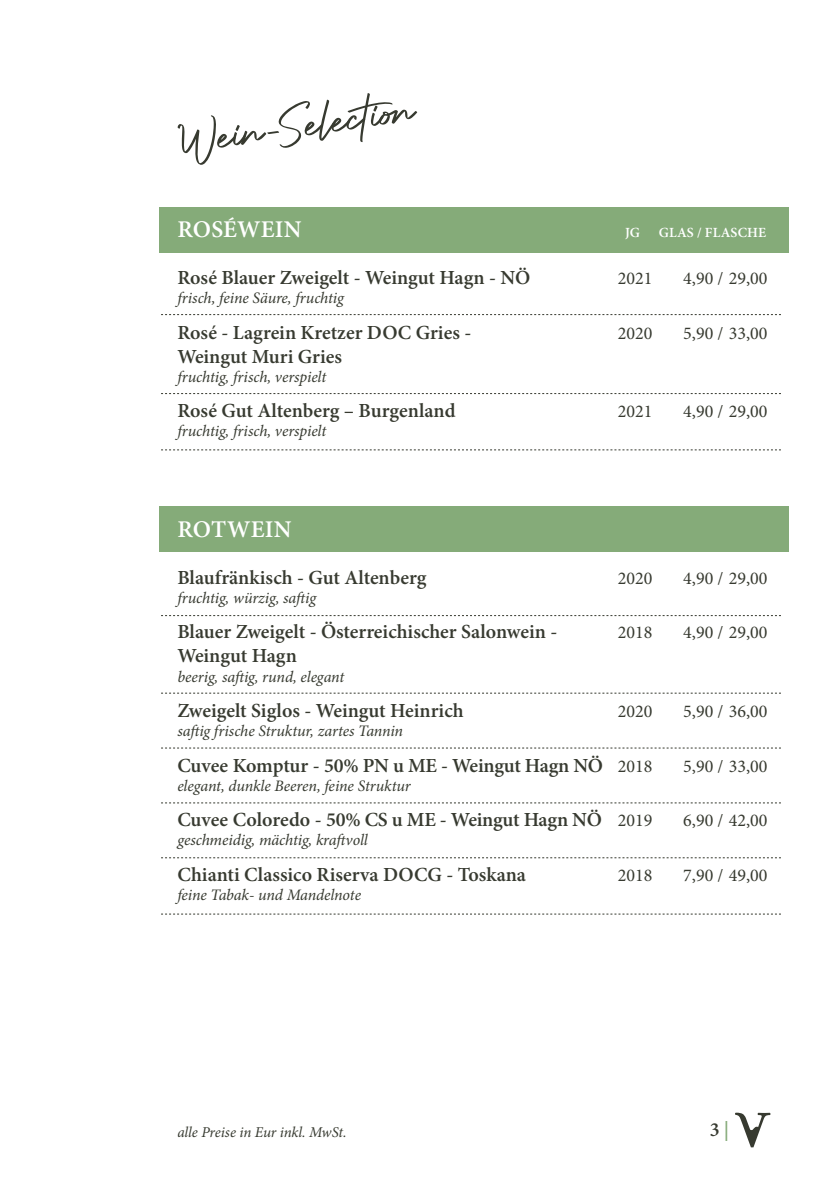
<style>
.page{position:relative;width:840px;height:1191px;background:#fff}
.page>*{position:absolute;margin:0;border:0;box-sizing:border-box;transform-origin:0 0}
.t1{font:60px "Authentic Signature";color:#373a30}
.t2{font:600 24px "Minion Pro";letter-spacing:.01em;color:#fff}
.t3{font:600 20px "Minion Pro";letter-spacing:-.005em;color:#373a30}
.t4{font:18px "Minion Pro";color:#373a30}
.t5{font:italic 16px "Minion Pro";letter-spacing:-.01em;color:#373a30}
.t6{font:italic 15px "Minion Pro";letter-spacing:-.01em;color:#373a30}
.t7{font:600 14px "Minion Pro";letter-spacing:.01em;color:#fff}
.s1{font-weight:400;font-size:18px}
.s2{color:#85ab79}
</style>
<div class="page">
<svg style="left:735px;top:1112px;width:35px;height:35px"></svg>
<div style="left:159px;top:506px;width:629px;height:45px;background:#85ab79"></div>
<div style="left:159px;top:207px;width:629px;height:45px;background:#85ab79"></div>
<svg style="left:161px;top:314px;width:619px;height:1px"></svg>
<svg style="left:161px;top:393px;width:619px;height:1px"></svg>
<svg style="left:161px;top:449px;width:619px;height:1px"></svg>
<svg style="left:161px;top:615px;width:619px;height:1px"></svg>
<svg style="left:161px;top:693px;width:619px;height:1px"></svg>
<svg style="left:161px;top:747px;width:619px;height:1px"></svg>
<svg style="left:161px;top:802px;width:619px;height:1px"></svg>
<svg style="left:161px;top:857px;width:619px;height:1px"></svg>
<svg style="left:161px;top:913px;width:619px;height:1px"></svg>
<h1 class="t1" style="left:176px;top:108px;width:262px;rotate:-8deg">Wein-Selection</h1>
<p class="t2" style="left:177px;top:213px;width:126px">ROSÉWEIN</p>
<p class="t7" style="left:624px;top:223px;width:17px">JG</p>
<p class="t7" style="left:658px;top:223px;width:109px">GLAS / FLASCHE</p>
<p class="t3" style="left:177px;top:264px;width:354px">Rosé Blauer Zweigelt - Weingut Hagn - NÖ</p>
<p class="t4" style="left:617px;top:266px;width:36px">2021</p>
<p class="t4" style="left:683px;top:266px;width:86px">4,90 / 29,00</p>
<p class="t5" style="left:177px;top:287px;width:168px">frisch, feine Säure, fruchtig</p>
<p class="t3" style="left:177px;top:318px;width:295px">Rosé - Lagrein Kretzer DOC Gries -</p>
<p class="t4" style="left:617px;top:321px;width:36px">2020</p>
<p class="t4" style="left:683px;top:321px;width:86px">5,90 / 33,00</p>
<p class="t3" style="left:177px;top:342px;width:166px">Weingut Muri Gries</p>
<p class="t5" style="left:177px;top:366px;width:150px">fruchtig, frisch, verspielt</p>
<p class="t3" style="left:177px;top:397px;width:279px">Rosé Gut Altenberg – Burgenland</p>
<p class="t4" style="left:617px;top:399px;width:36px">2021</p>
<p class="t4" style="left:683px;top:399px;width:86px">4,90 / 29,00</p>
<p class="t5" style="left:177px;top:420px;width:150px">fruchtig, frisch, verspielt</p>
<p class="t2" style="left:177px;top:513px;width:116px">ROTWEIN</p>
<p class="t3" style="left:177px;top:563px;width:250px">Blaufränkisch - Gut Altenberg</p>
<p class="t4" style="left:617px;top:566px;width:36px">2020</p>
<p class="t4" style="left:683px;top:566px;width:86px">4,90 / 29,00</p>
<p class="t5" style="left:177px;top:587px;width:140px">fruchtig, würzig, saftig</p>
<p class="t3" style="left:177px;top:618px;width:381px">Blauer Zweigelt - Österreichischer Salonwein -</p>
<p class="t4" style="left:617px;top:620px;width:36px">2018</p>
<p class="t4" style="left:683px;top:620px;width:86px">4,90 / 29,00</p>
<p class="t3" style="left:177px;top:642px;width:121px">Weingut Hagn</p>
<p class="t5" style="left:177px;top:665px;width:168px">beerig, saftig, rund, elegant</p>
<p class="t3" style="left:177px;top:697px;width:287px">Zweigelt Siglos - Weingut Heinrich</p>
<p class="t4" style="left:617px;top:699px;width:36px">2020</p>
<p class="t4" style="left:683px;top:699px;width:86px">5,90 / 36,00</p>
<p class="t5" style="left:177px;top:720px;width:227px">saftig frische Struktur, zartes Tannin</p>
<p class="t3" style="left:177px;top:751px;width:476px">Cuvee Komptur - 50% PN u ME - Weingut Hagn NÖ <span class="s1">2018</span></p>
<p class="t4" style="left:683px;top:754px;width:86px">5,90 / 33,00</p>
<p class="t5" style="left:177px;top:774px;width:235px">elegant, dunkle Beeren, feine Struktur</p>
<p class="t3" style="left:177px;top:806px;width:476px">Cuvee Coloredo - 50% CS u ME - Weingut Hagn NÖ <span class="s1">2019</span></p>
<p class="t4" style="left:683px;top:808px;width:86px">6,90 / 42,00</p>
<p class="t5" style="left:177px;top:829px;width:192px">geschmeidig, mächtig, kraftvoll</p>
<p class="t3" style="left:177px;top:860px;width:350px">Chianti Classico Riserva DOCG - Toskana</p>
<p class="t4" style="left:617px;top:863px;width:36px">2018</p>
<p class="t4" style="left:683px;top:863px;width:86px">7,90 / 49,00</p>
<p class="t5" style="left:177px;top:884px;width:185px">feine Tabak- und Mandelnote</p>
<p class="t6" style="left:177px;top:1121px;width:171px">alle Preise in Eur inkl. MwSt.</p>
<p class="t3" style="left:709px;top:1115px;width:21px">3 <span class="s2">|</span></p>
</div>
